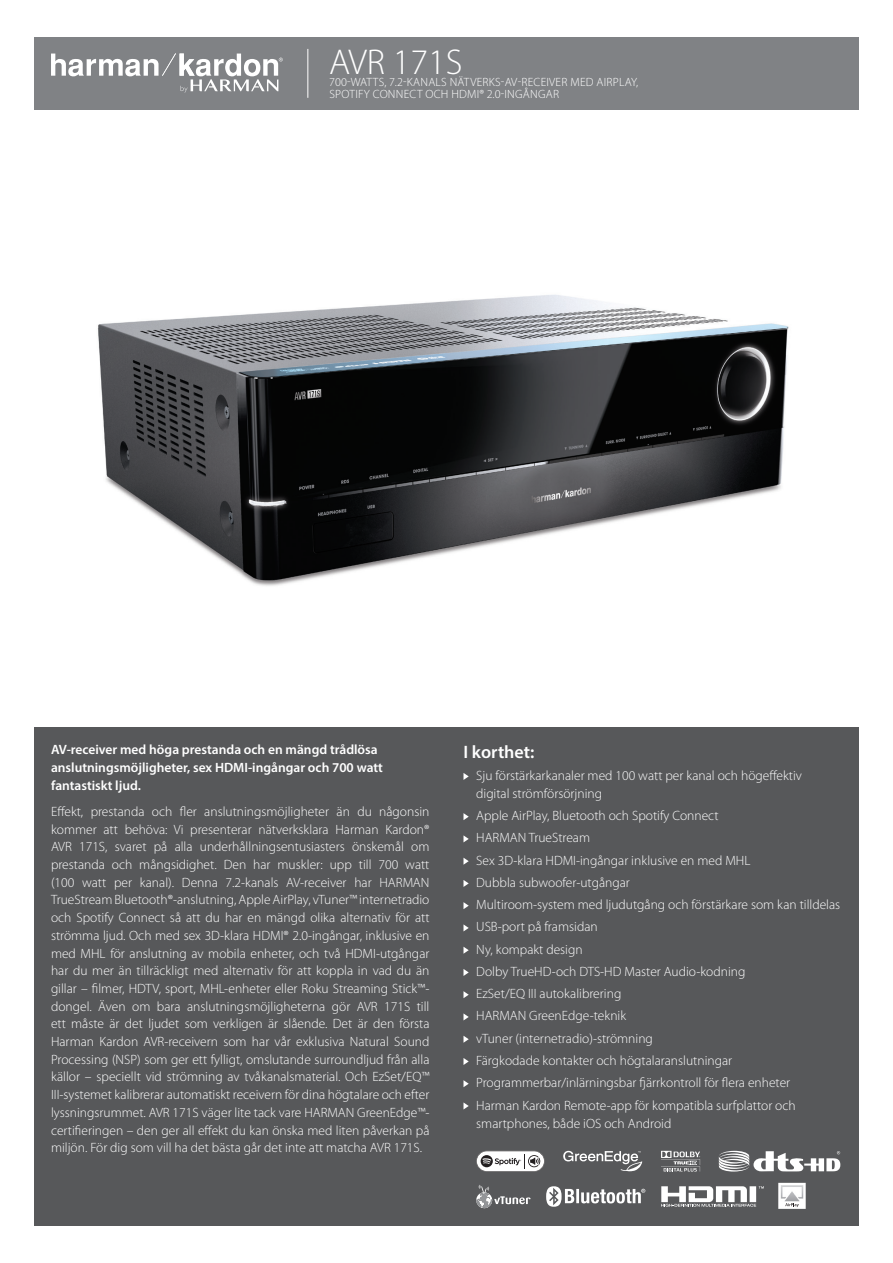
<style>
.page{position:relative;width:893px;height:1263px;background:#fff}
.page>*{position:absolute;margin:0;border:0;box-sizing:border-box;transform-origin:0 0}
.t1{font:300 36px "Myriad Pro";color:#fff}
.t2{font:600 18px "Myriad Pro";color:#fff}
.t3{font:300 13.5px/17.7px "Myriad Pro";color:#fff}
.t4{font:600 13.5px/17.7px "Myriad Pro";color:#fff}
.t5{font:300 12px/12.1px "Myriad Pro";letter-spacing:.02em;color:#fff}
</style>
<div class="page">
<img style="left:97px;top:295px;width:692px;height:291px">
<div style="left:34px;top:727px;width:825px;height:499px;background:#57585a"></div>
<svg style="left:463px;top:773px;width:6px;height:7px"></svg>
<svg style="left:463px;top:813px;width:6px;height:7px"></svg>
<svg style="left:463px;top:835px;width:6px;height:7px"></svg>
<svg style="left:463px;top:858px;width:6px;height:7px"></svg>
<svg style="left:463px;top:880px;width:6px;height:7px"></svg>
<svg style="left:463px;top:902px;width:6px;height:7px"></svg>
<svg style="left:463px;top:924px;width:6px;height:7px"></svg>
<svg style="left:463px;top:947px;width:6px;height:7px"></svg>
<svg style="left:463px;top:969px;width:6px;height:7px"></svg>
<svg style="left:463px;top:991px;width:6px;height:7px"></svg>
<svg style="left:463px;top:1013px;width:6px;height:7px"></svg>
<svg style="left:463px;top:1036px;width:6px;height:7px"></svg>
<svg style="left:463px;top:1058px;width:6px;height:7px"></svg>
<svg style="left:463px;top:1080px;width:6px;height:7px"></svg>
<svg style="left:463px;top:1102px;width:6px;height:7px"></svg>
<div style="left:34px;top:37px;width:825px;height:72px;background:#808285"></div>
<hr style="left:307px;top:49px;width:1px;height:49px;background:#fff">
<div style="left:778px;top:1183px;width:28px;height:26px;background:#fff"></div>
<svg style="left:785px;top:1203px;width:14px;height:4px"></svg>
<img style="left:780px;top:1185px;width:24px;height:17px">
<svg style="left:546px;top:1186px;width:99px;height:21px"></svg>
<svg style="left:661px;top:1186px;width:103px;height:21px"></svg>
<svg style="left:476px;top:1185px;width:54px;height:24px"></svg>
<svg style="left:563px;top:1151px;width:79px;height:20px"></svg>
<svg style="left:661px;top:1151px;width:39px;height:20px"></svg>
<svg style="left:476px;top:1151px;width:68px;height:20px"></svg>
<svg style="left:719px;top:1151px;width:121px;height:21px"></svg>
<svg style="left:51px;top:53px;width:232px;height:40px"></svg>
<h1 class="t1" style="left:329px;top:42px;width:135px">AVR 171S</h1>
<p class="t5" style="left:329px;top:76px;width:311px">700-WATTS, 7.2-KANALS NÄTVERKS-AV-RECEIVER MED AIRPLAY,<br>SPOTIFY CONNECT OCH HDMI® 2.0-INGÅNGAR</p>
<p class="t4" style="left:51px;top:740px;width:333px">AV-receiver med höga prestanda och en mängd trådlösa anslutningsmöjligheter, sex HDMI-ingångar och 700 watt fantastiskt ljud.</p>
<p class="t3" style="left:51px;top:803px;width:380px;text-align:justify">Effekt, prestanda och fler anslutningsmöjligheter än du någonsin kommer att behöva: Vi presenterar nätverksklara Harman Kardon® AVR 171S, svaret på alla underhållningsentusiasters önskemål om prestanda och mångsidighet. Den har muskler: upp till 700 watt (100 watt per kanal). Denna 7.2-kanals AV-receiver har HARMAN TrueStream Bluetooth®-anslutning, Apple AirPlay, vTuner™ internetradio och Spotify Connect så att du har en mängd olika alternativ för att strömma ljud. Och med sex 3D-klara HDMI® 2.0-ingångar, inklusive en med MHL för anslutning av mobila enheter, och två HDMI-utgångar har du mer än tillräckligt med alternativ för att koppla in vad du än gillar – filmer, HDTV, sport, MHL-enheter eller Roku Streaming Stick™- dongel. Även om bara anslutningsmöjligheterna gör AVR 171S till ett måste är det ljudet som verkligen är slående. Det är den första Harman Kardon AVR-receivern som har vår exklusiva Natural Sound Processing (NSP) som ger ett fylligt, omslutande surroundljud från alla källor – speciellt vid strömning av tvåkanalsmaterial. Och EzSet/EQ™ III-systemet kalibrerar automatiskt receivern för dina högtalare och efter lyssningsrummet. AVR 171S väger lite tack vare HARMAN GreenEdge™- certifieringen – den ger all effekt du kan önska med liten påverkan på miljön. För dig som vill ha det bästa går det inte att matcha AVR 171S.</p>
<h2 class="t2" style="left:463px;top:740px;width:72px">I korthet:</h2>
<p class="t3" style="left:476px;top:767px;width:327px">Sju förstärkarkanaler med 100 watt per kanal och högeffektiv digital strömförsörjning</p>
<p class="t3" style="left:476px;top:805px;width:366px;line-height:22.2px">Apple AirPlay, Bluetooth och Spotify Connect<br>HARMAN TrueStream<br>Sex 3D-klara HDMI-ingångar inklusive en med MHL<br>Dubbla subwoofer-utgångar<br>Multiroom-system med ljudutgång och förstärkare som kan tilldelas USB-port på framsidan<br>Ny, kompakt design<br>Dolby TrueHD-och DTS-HD Master Audio-kodning<br>EzSet/EQ III autokalibrering<br>HARMAN GreenEdge-teknik<br>vTuner (internetradio)-strömning<br>Färgkodade kontakter och högtalaranslutningar Programmerbar/inlärningsbar fjärrkontroll för flera enheter<br>Harman Kardon Remote-app för kompatibla surfplattor och</p>
<p class="t3" style="left:476px;top:1114px;width:197px">smartphones, både iOS och Android</p>
</div>
